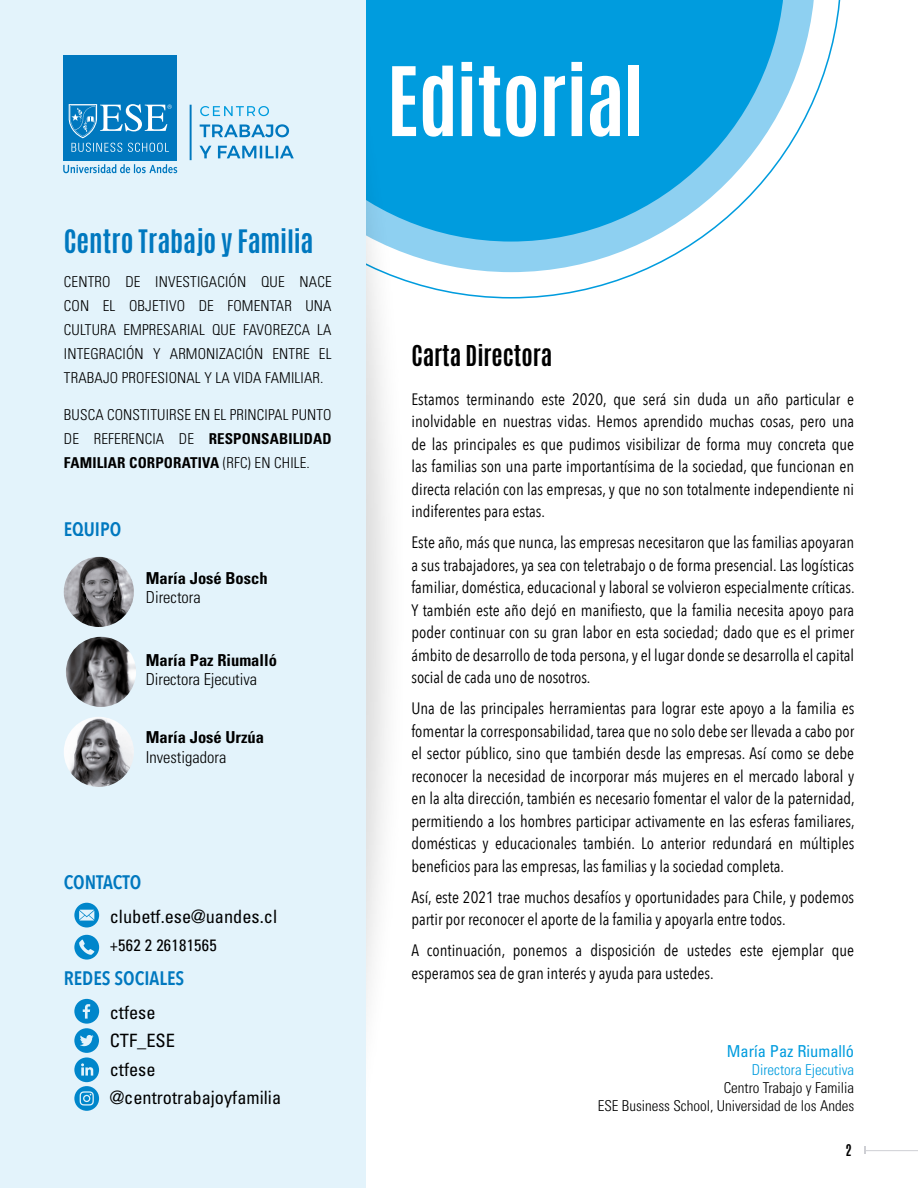
<style>
.page{position:relative;width:918px;height:1188px;background:#fff}
.page>*{position:absolute;margin:0;border:0;box-sizing:border-box;transform-origin:0 0}
.t1{font:700 81.3px "Antonio";letter-spacing:-.015em;color:#fff}
.t2{font:700 27px "Antonio";color:#0078bf}
.t3{font:700 24px "Antonio";color:#000}
.t4{font:600 19.5px "Avenir Next Condensed";color:#0078bf}
.t5{font:condensed 18.3px/28.5px "Univers LT Std";color:#000}
.t6{font:16.5px/22.5px "Avenir Next Condensed";color:#000;text-align:justify}
.t7{font:700 condensed 16.5px "Univers LT Std";color:#000}
.t8{font:300 condensed 16.5px "Univers LT Std";color:#000}
.t9{font:condensed 16.5px "Univers LT Std";color:#009cde}
.t10{font:condensed 16.5px "Univers LT Std";letter-spacing:.015em;color:#000}
.t11{font:300 condensed 15px/24px "Univers LT Std";letter-spacing:.01em;color:#000;text-align:justify}
.t12{font:300 condensed 15px "Univers LT Std";color:#009cde}
.t13{font:700 13.5px "Antonio";color:#000}
.s1{font-weight:700}
</style>
<div class="page">
<svg style="left:365px;top:0;width:476px;height:299px"></svg>
<div style="left:215px;top:27px;width:194px;height:1156px;background:#000;opacity:.15"></div>
<div style="left:0;top:0;width:365px;height:1188px;background:#e3f3fb"></div>
<img style="left:64px;top:717px;width:70px;height:70px;border-radius:35px">
<img style="left:64px;top:557px;width:70px;height:70px;border-radius:35px">
<img style="left:66px;top:637px;width:70px;height:70px;border-radius:35px">
<svg style="left:74px;top:935px;width:25px;height:25px"></svg>
<svg style="left:74px;top:903px;width:25px;height:25px"></svg>
<div style="left:63px;top:55px;width:114px;height:105px;background:#0078bf"></div>
<svg style="left:69px;top:104px;width:103px;height:48px"></svg>
<svg style="left:63px;top:164px;width:114px;height:9px"></svg>
<hr style="left:190px;top:105px;width:2px;height:55px;background:#0078bf">
<svg style="left:200px;top:106px;width:69px;height:10px"></svg>
<svg style="left:199px;top:146px;width:95px;height:12px"></svg>
<svg style="left:200px;top:124px;width:89px;height:13px"></svg>
<svg style="left:74px;top:999px;width:25px;height:112px"></svg>
<hr style="left:865px;top:1150px;width:53px;height:1px;background:#cecfd4">
<svg style="left:864px;top:1147px;width:2px;height:7px"></svg>
<h2 class="t2" style="left:64px;top:221px;width:251px">Centro Trabajo y Familia</h2>
<p class="t11" style="left:64px;top:270px;width:269px">CENTRO DE INVESTIGACIÓN QUE NACE CON EL OBJETIVO DE FOMENTAR UNA CULTURA EMPRESARIAL QUE FAVOREZCA LA INTEGRACIÓN Y ARMONIZACIÓN ENTRE EL TRABAJO PROFESIONAL Y LA VIDA FAMILIAR.</p>
<p class="t11" style="left:64px;top:403px;width:269px">BUSCA CONSTITUIRSE EN EL PRINCIPAL PUNTO DE REFERENCIA DE <span class="s1">RESPONSABILIDAD FAMILIAR CORPORATIVA</span> (RFC) EN CHILE.</p>
<p class="t4" style="left:64px;top:512px;width:59px">EQUIPO</p>
<p class="t7" style="left:146px;top:568px;width:123px">María José Bosch</p>
<p class="t8" style="left:146px;top:587px;width:56px">Directora</p>
<p class="t7" style="left:146px;top:650px;width:133px">María Paz Riumalló</p>
<p class="t8" style="left:146px;top:670px;width:113px">Directora Ejecutiva</p>
<p class="t7" style="left:146px;top:727px;width:120px">María José Urzúa</p>
<p class="t8" style="left:146px;top:747px;width:82px">Investigadora</p>
<p class="t4" style="left:64px;top:866px;width:79px">CONTACTO</p>
<p class="t5" style="left:110px;top:902px;width:169px">clubetf.ese@uandes.cl</p>
<p class="t10" style="left:110px;top:935px;width:108px">+562 2 26181565</p>
<p class="t4" style="left:64px;top:962px;width:122px">REDES SOCIALES</p>
<p class="t5" style="left:110px;top:998px;width:173px">ctfese<br>CTF_ESE<br>ctfese @centrotrabajoyfamilia</p>
<h1 class="t1" style="left:387px;top:40px;width:259px">Editorial</h1>
<h3 class="t3" style="left:411px;top:338px;width:142px">Carta Directora</h3>
<p class="t6" style="left:411px;top:387px;width:444px">Estamos terminando este 2020, que será sin duda un año particular e inolvidable en nuestras vidas. Hemos aprendido muchas cosas, pero una de las principales es que pudimos visibilizar de forma muy concreta que las familias son una parte importantísima de la sociedad, que funcionan en directa relación con las empresas, y que no son totalmente independiente ni indiferentes para estas.</p>
<p class="t6" style="left:411px;top:530px;width:445px">Este año, más que nunca, las empresas necesitaron que las familias apoyaran a sus trabajadores, ya sea con teletrabajo o de forma presencial. Las logísticas familiar, doméstica, educacional y laboral se volvieron especialmente críticas.<br>Y también este año dejó en manifiesto, que la familia necesita apoyo para poder continuar con su gran labor en esta sociedad; dado que es el primer ámbito de desarrollo de toda persona, y el lugar donde se desarrolla el capital social de cada uno de nosotros.</p>
<p class="t6" style="left:411px;top:696px;width:445px">Una de las principales herramientas para lograr este apoyo a la familia es fomentar la corresponsabilidad, tarea que no solo debe ser llevada a cabo por el sector público, sino que también desde las empresas. Así como se debe reconocer la necesidad de incorporar más mujeres en el mercado laboral y en la alta dirección, también es necesario fomentar el valor de la paternidad, permitiendo a los hombres participar activamente en las esferas familiares, domésticas y educacionales también. Lo anterior redundará en múltiples beneficios para las empresas, las familias y la sociedad completa.</p>
<p class="t6" style="left:411px;top:885px;width:444px">Así, este 2021 trae muchos desafíos y oportunidades para Chile, y podemos partir por reconocer el aporte de la familia y apoyarla entre todos.</p>
<p class="t6" style="left:411px;top:938px;width:444px">A continuación, ponemos a disposición de ustedes este ejemplar que esperamos sea de gran interés y ayuda para ustedes.</p>
<p class="t9" style="left:727px;top:1041px;width:129px">María Paz Riumalló</p>
<p class="t12" style="left:752px;top:1061px;width:104px">Directora Ejecutiva</p>
<p class="t11" style="left:598px;top:1079px;width:258px;line-height:18px;text-align:right">Centro Trabajo y Familia<br>ESE Business School, Universidad de los Andes</p>
<p class="t13" style="left:846px;top:1140px;width:8px">2</p>
</div>
